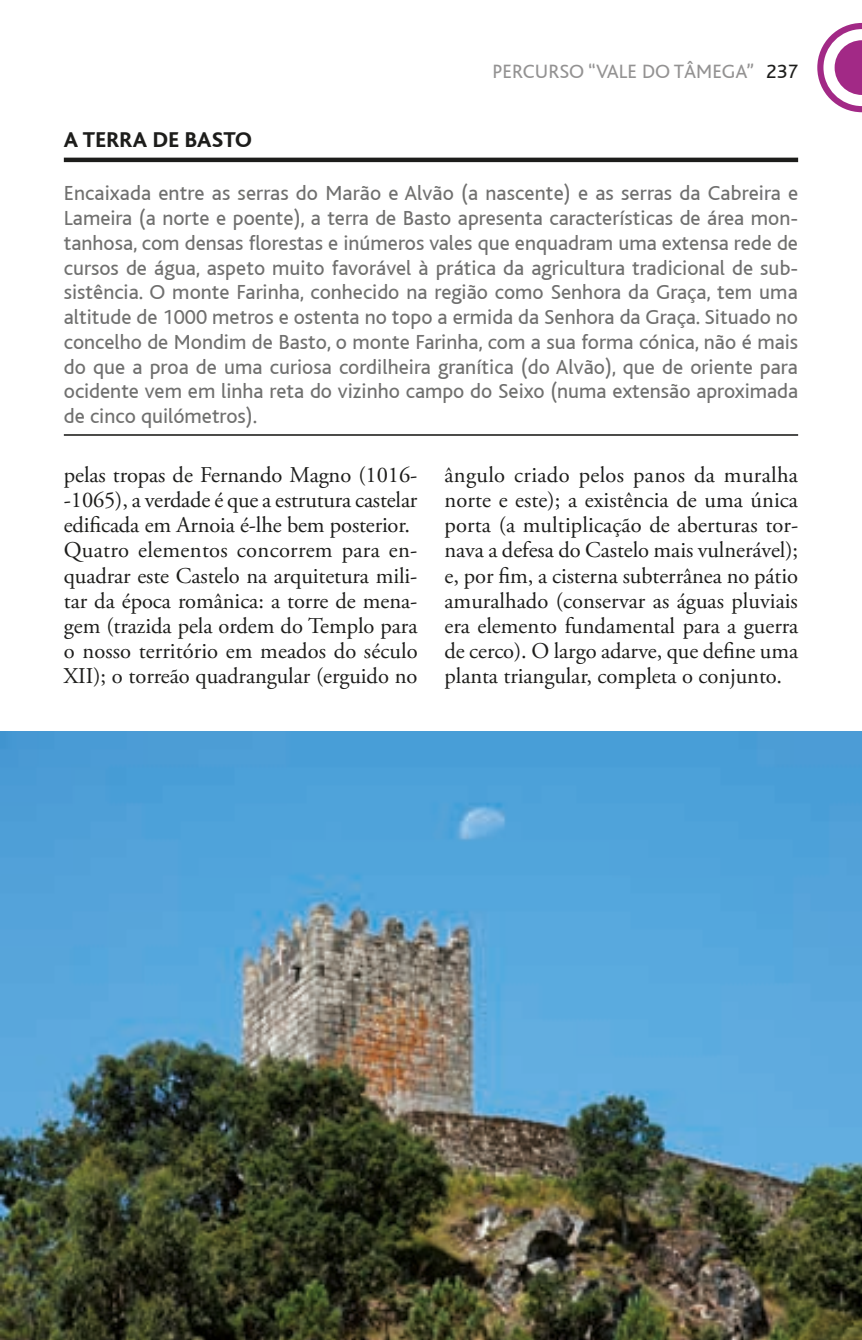
<style>
.page{position:relative;width:862px;height:1340px;background:#fff}
.page>*{position:absolute;margin:0;border:0;box-sizing:border-box;transform-origin:0 0}
.t1{font:22.5px/25px "Adobe Garamond Pro";letter-spacing:-.005em;color:#1d1d1b}
.t2{font:800 22.5px "Bliss";letter-spacing:.01em;color:#1d1d1b}
.t3{font:21.38px/24.8px "Bliss";color:#70706f;text-align:justify}
.t4{font:20.25px "Bliss";color:#939292}
.s1{color:#1d1d1b}
</style>
<div class="page">
<svg style="left:817px;top:23px;width:44px;height:89px"></svg>
<img style="left:0;top:731px;width:861px;height:608px">
<hr style="left:64px;top:434px;width:733px;height:2px;background:#1d1d1b">
<hr style="left:64px;top:158px;width:733px;height:4px;background:#1d1d1b">
<p class="t4" style="left:492px;top:61px;width:307px">PERCURSO “VALE DO TÂMEGA” <span class="s1">237</span></p>
<p class="t2" style="left:64px;top:128px;width:189px">A TERRA DE BASTO</p>
<p class="t3" style="left:64px;top:181px;width:735px">Encaixada entre as serras do Marão e Alvão (a nascente) e as serras da Cabreira e Lameira (a norte e poente), a terra de Basto apresenta características de área mon&shy;tanhosa, com densas florestas e inúmeros vales que enquadram uma extensa rede de cursos de água, aspeto muito favorável à prática da agricultura tradicional de sub&shy;sistência. O monte Farinha, conhecido na região como Senhora da Graça, tem uma altitude de 1000 metros e ostenta no topo a ermida da Senhora da Graça. Situado no concelho de Mondim de Basto, o monte Farinha, com a sua forma cónica, não é mais do que a proa de uma curiosa cordilheira granítica (do Alvão), que de oriente para ocidente vem em linha reta do vizinho campo do Seixo (numa extensão aproximada de cinco quilómetros).</p>
<p class="t1" style="left:64px;top:463px;width:355px">pelas tropas de Fernando Magno (1016- -1065), a verdade é que a estrutura castelar edificada em Arnoia é-lhe bem posterior.<br>Quatro elementos concorrem para en&shy;quadrar este Castelo na arquitetura mili&shy;tar da época românica: a torre de mena&shy;gem (trazida pela ordem do Templo para o nosso território em meados do século XII); o torreão quadrangular (erguido no</p>
<p class="t1" style="left:444px;top:463px;width:355px;text-align:justify">ângulo criado pelos panos da muralha norte e este); a existência de uma única porta (a multiplicação de aberturas tor&shy;nava a defesa do Castelo mais vulnerável); e, por fim, a cisterna subterrânea no pátio amuralhado (conservar as águas pluviais era elemento fundamental para a guerra de cerco). O largo adarve, que define uma planta triangular, completa o conjunto.</p>
</div>
